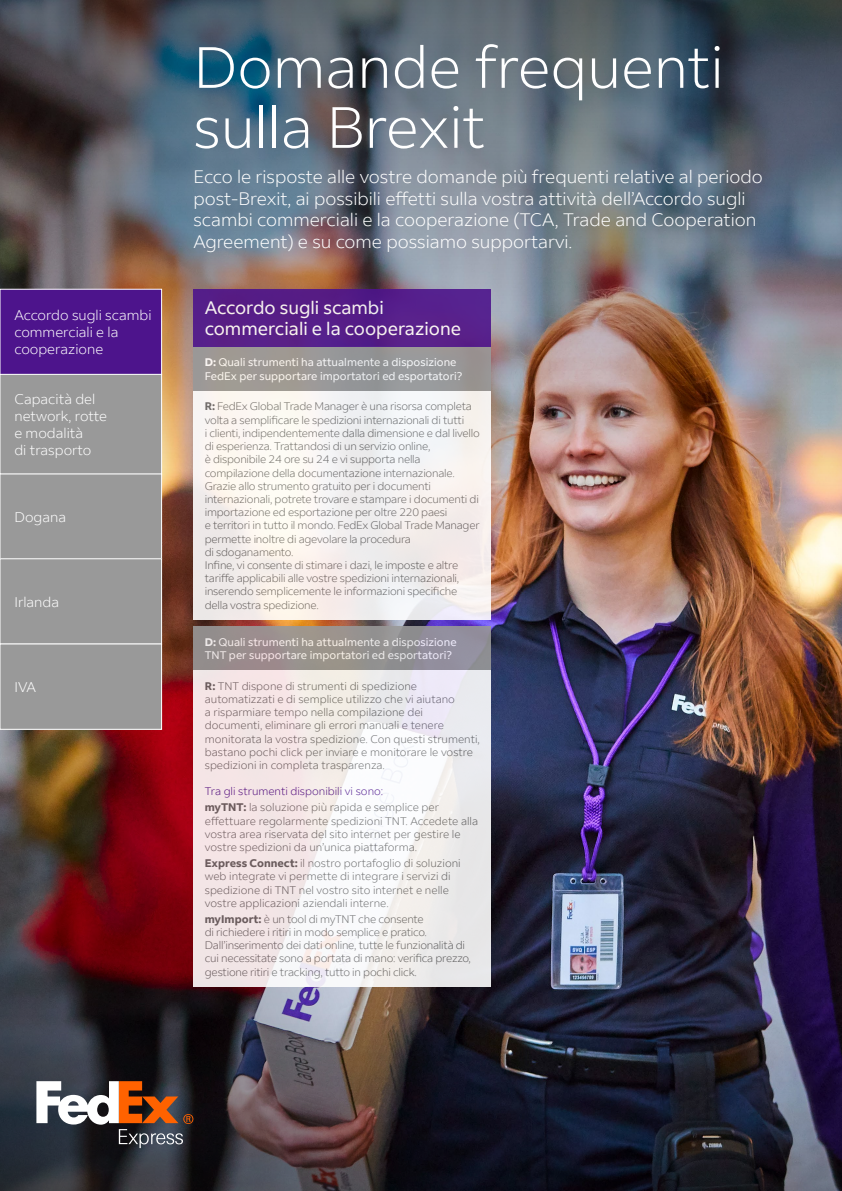
<style>
.page{position:relative;width:842px;height:1191px;background:#fff}
.page>*{position:absolute;margin:0;border:0;box-sizing:border-box;transform-origin:0 0}
.t1{font:300 58px/60px "Fed Ex Sans";color:#fff}
.t2{font:300 18px/21.6px "Fed Ex Sans";color:#fff}
.t3{font:18px/21.6px "Fed Ex Sans";color:#fff}
.t4{font:300 14px/16.8px "Fed Ex Sans";color:#fff}
.t5{font:300 11px/13.2px "Fed Ex Sans";letter-spacing:-.02em;color:#666}
.t6{font:300 11px/13.2px "Fed Ex Sans";color:#666}
.t7{font:11px/13.2px "Fed Ex Sans";color:#fff}
.t8{font:300 11px/16px "Fed Ex Sans";color:#4d148c}
.s1{font-weight:700}
.s2{font-weight:700;color:#666}
.s3{color:#666}
</style>
<div class="page">
<img style="left:162px;top:499px;width:680px;height:502px">
<img style="left:0;top:611px;width:475px;height:390px">
<svg style="left:0;top:1001px;width:842px;height:190px;background:#2d2b36"></svg>
<img style="left:0;top:0;width:842px;height:499px">
<svg style="left:36px;top:1081px;width:157px;height:67px"></svg>
<div style="left:0;top:289px;width:162px;height:85px;background:#4d148c"></div>
<div style="left:0;top:473px;width:162px;height:86px;background:#999"></div>
<div style="left:0;top:473px;width:162px;height:86px;border:1px solid #fff"></div>
<div style="left:0;top:559px;width:162px;height:85px;background:#999"></div>
<div style="left:0;top:558px;width:162px;height:86px;border:1px solid #fff"></div>
<div style="left:0;top:644px;width:162px;height:85px;background:#999"></div>
<div style="left:0;top:643px;width:162px;height:86px;border:1px solid #fff"></div>
<div style="left:0;top:374px;width:162px;height:100px;background:#999"></div>
<div style="left:0;top:374px;width:162px;height:100px;border:1px solid #fff"></div>
<div style="left:193px;top:347px;width:298px;height:44px;background:#999"></div>
<div style="left:193px;top:391px;width:298px;height:229px;background:#f5f2ef"></div>
<div style="left:193px;top:626px;width:298px;height:44px;background:linear-gradient(to right,#9b8f88,#91919b)"></div>
<svg style="left:193px;top:670px;width:298px;height:317px;fill:#f3e9e9"></svg>
<div style="left:193px;top:289px;width:298px;height:57px;background:#561f89"></div>
<p class="t4" style="left:14px;top:307px;width:139px">Accordo sugli scambi commerciali e la cooperazione</p>
<p class="t4" style="left:14px;top:391px;width:94px">Capacità del network, rotte e modalità<br>di trasporto</p>
<p class="t4" style="left:14px;top:508px;width:53px">Dogana</p>
<p class="t4" style="left:14px;top:593px;width:46px">Irlanda</p>
<p class="t4" style="left:14px;top:678px;width:23px">IVA</p>
<h1 class="t1" style="left:193px;top:38px;width:532px">Domande frequenti sulla Brexit</h1>
<p class="t2" style="left:193px;top:166px;width:571px">Ecco le risposte alle vostre domande più frequenti relative al periodo post-Brexit, ai possibili effetti sulla vostra attività dell’Accordo sugli scambi commerciali e la cooperazione (TCA, Trade and Cooperation Agreement) e su come possiamo supportarvi.</p>
<h2 class="t3" style="left:205px;top:297px;width:258px">Accordo sugli scambi commerciali e la cooperazione</h2>
<p class="t7" style="left:205px;top:356px;width:259px"><span class="s1">D:</span> Quali strumenti ha attualmente a disposizione<br>FedEx per supportare importatori ed esportatori?</p>
<p class="t5" style="left:205px;top:400px;width:276px"><span class="s1">R:</span> FedEx Global Trade Manager è una risorsa completa volta a semplificare le spedizioni internazionali di tutti<br>i clienti, indipendentemente dalla dimensione e dal livello di esperienza. Trattandosi di un servizio online,<br>è disponibile 24 ore su 24 e vi supporta nella compilazione della documentazione internazionale.<br>Grazie allo strumento gratuito per i documenti internazionali, potrete trovare e stampare i documenti di importazione ed esportazione per oltre 220 paesi<br>e territori in tutto il mondo. FedEx Global Trade Manager permette inoltre di agevolare la procedura<br>di sdoganamento.<br>Infine, vi consente di stimare i dazi, le imposte e altre tariffe applicabili alle vostre spedizioni internazionali, inserendo semplicemente le informazioni specifiche della vostra spedizione.</p>
<p class="t7" style="left:205px;top:635px;width:253px"><span class="s1">D:</span> Quali strumenti ha attualmente a disposizione<br>TNT per supportare importatori ed esportatori?</p>
<p class="t6" style="left:205px;top:679px;width:276px"><span class="s1">R:</span> TNT dispone di strumenti di spedizione automatizzati e di semplice utilizzo che vi aiutano<br>a risparmiare tempo nella compilazione dei documenti, eliminare gli errori manuali e tenere monitorata la vostra spedizione. Con questi strumenti, bastano pochi click per inviare e monitorare le vostre spedizioni in completa trasparenza.</p>
<p class="t8" style="left:205px;top:783px;width:236px">Tra gli strumenti disponibili vi sono:<br><span class="s2">myTNT:</span> <span class="s3">la soluzione più rapida e semplice per</span></p>
<p class="t6" style="left:205px;top:814px;width:275px">effettuare regolarmente spedizioni TNT. Accedete alla vostra area riservata del sito internet per gestire le vostre spedizioni da un’unica piattaforma.</p>
<p class="t6" style="left:205px;top:856px;width:257px"><span class="s1">Express Connect:</span> il nostro portafoglio di soluzioni web integrate vi permette di integrare i servizi di spedizione di TNT nel vostro sito internet e nelle vostre applicazioni aziendali interne.</p>
<p class="t5" style="left:205px;top:912px;width:268px"><span class="s1">myImport:</span> è un tool di myTNT che consente<br>di richiedere i ritiri in modo semplice e pratico.<br>Dall’inserimento dei dati online, tutte le funzionalità di cui necessitate sono a portata di mano: verifica prezzo, gestione ritiri e tracking, tutto in pochi click.</p>
</div>
